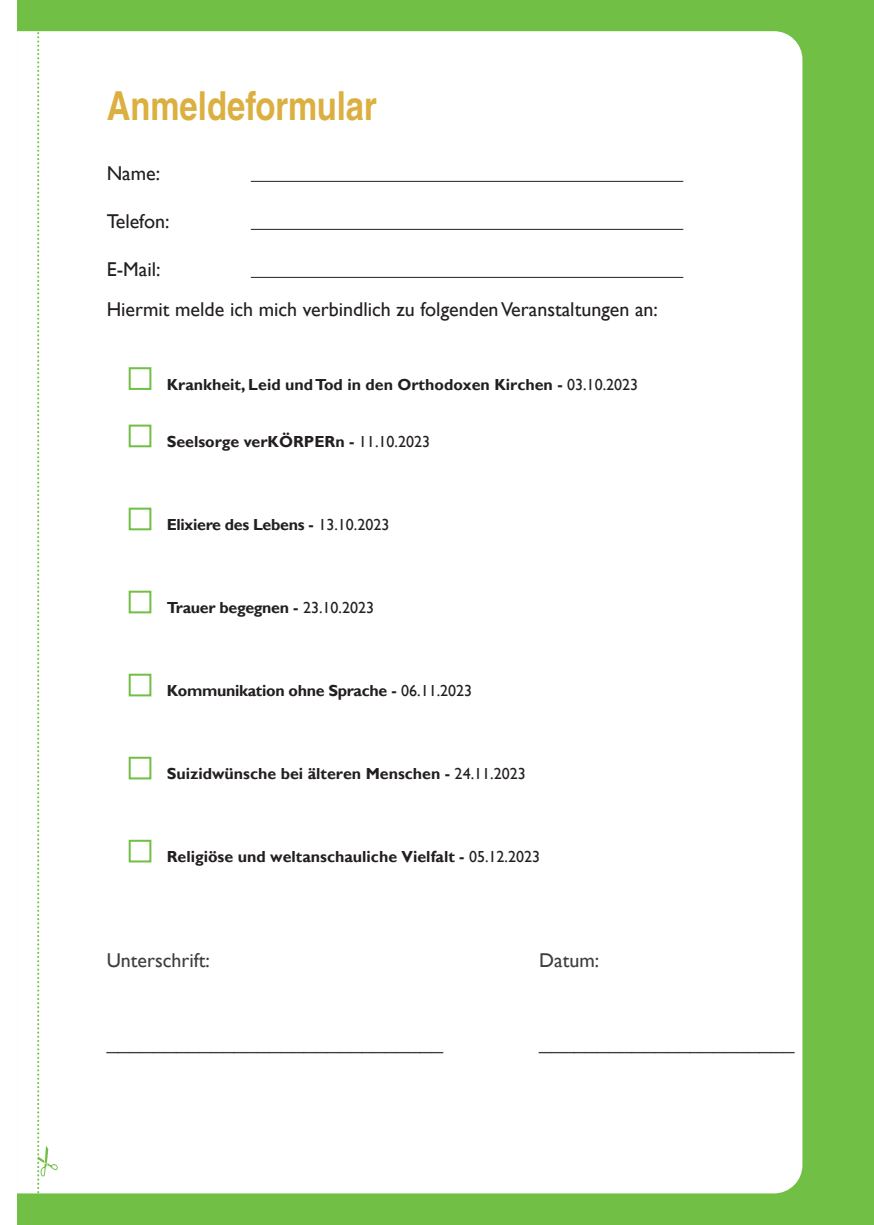
<style>
.page{position:relative;width:874px;height:1225px;background:#fff}
.page>*{position:absolute;margin:0;border:0;box-sizing:border-box;transform-origin:0 0}
.t1{font:700 condensed 40px "Helvetica CE";color:#dbb041}
.t2{font:21px "Gill Sans";color:#3e3e3f}
.t3{font:20px/40px "Gill Sans";color:#231f20}
.t4{font:20px "Gill Sans";color:#3e3e3f}
.t5{font:700 16px "Gill Sans";color:#231f20}
.t6{font:700 16px "Gill Sans";letter-spacing:-.02em;color:#231f20}
.t7{font:700 16px "Gill Sans";color:#231f20}
.s1{font-weight:400}
.s2{font-style:inherit}
</style>
<div class="page">
<div style="left:17px;top:0;width:856px;height:1225px;background:#71bf44"></div>
<div style="left:17px;top:31px;width:785px;height:1162px;background:#fff"></div>
<hr style="left:251px;top:181px;width:432px;height:1px;background:#231f20">
<hr style="left:251px;top:229px;width:432px;height:1px;background:#231f20">
<hr style="left:251px;top:277px;width:432px;height:1px;background:#231f20">
<div style="left:129px;top:367px;width:22px;height:23px;border:2px solid #71bf44"></div>
<div style="left:129px;top:424px;width:22px;height:23px;border:2px solid #71bf44"></div>
<div style="left:129px;top:507px;width:22px;height:23px;border:2px solid #71bf44"></div>
<div style="left:129px;top:590px;width:22px;height:23px;border:2px solid #71bf44"></div>
<div style="left:129px;top:673px;width:22px;height:23px;border:2px solid #71bf44"></div>
<div style="left:129px;top:756px;width:22px;height:23px;border:2px solid #71bf44"></div>
<div style="left:129px;top:839px;width:22px;height:23px;border:2px solid #71bf44"></div>
<svg style="left:30px;top:31px;width:28px;height:1163px;background:#f5faf2"></svg>
<h1 class="t1" style="left:107px;top:82px;width:271px">Anmeldeformular</h1>
<p class="t3" style="left:107px;top:153px;width:55px">Name:</p>
<p class="t3" style="left:107px;top:201px;width:64px">Telefon:</p>
<p class="t3" style="left:107px;top:249px;width:552px">E-Mail:<br>Hiermit melde ich mich verbindlich zu folgendenVeranstaltungen an:</p>
<p class="t5" style="left:167px;top:375px;width:472px">Krankheit, Leid und Tod in den Orthodoxen Kirchen - <span class="s1">03.10.2023</span></p>
<p class="t5" style="left:167px;top:432px;width:265px">Seelsorge verKÖRPERn - <span class="s1">11.10.2023</span></p>
<p class="t6" style="left:167px;top:515px;width:224px">Elixiere des Lebens - <span class="s1">13.10.2023</span></p>
<p class="t6" style="left:167px;top:598px;width:209px">Trauer begegnen - <span class="s1">23.10.2023</span></p>
<p class="t6" style="left:167px;top:681px;width:307px">Kommunikation ohne Sprache - <span class="s1">06.11.2023</span></p>
<p class="t5" style="left:167px;top:764px;width:360px">Suizidwünsche bei älteren Menschen - <span class="s1">24.11.2023</span></p>
<p class="t7" style="left:167px;top:847px;width:374px">Religiöse und weltanschauliche Vielfalt <span class="s2">-</span> <span class="s1">05.12.2023</span></p>
<p class="t4" style="left:107px;top:949px;width:105px">Unterschrift:</p>
<p class="t4" style="left:539px;top:949px;width:61px">Datum:</p>
<h2 class="t2" style="left:107px;top:1030px;width:338px">_____________________________</h2>
<h2 class="t2" style="left:539px;top:1030px;width:257px">______________________</h2>
</div>
